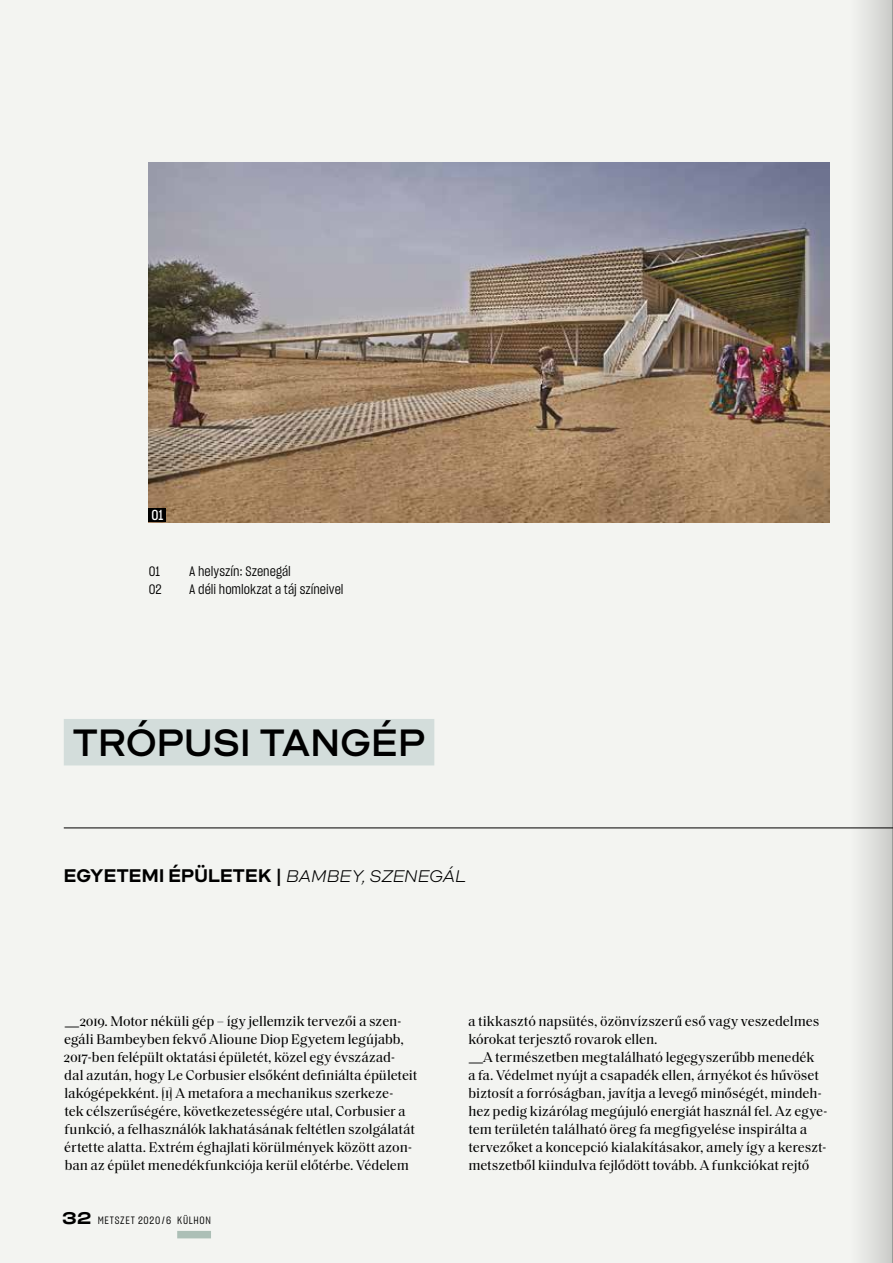
<style>
.page{position:relative;width:893px;height:1263px;background:#f3f4f1}
.page>*{position:absolute;margin:0;border:0;box-sizing:border-box;transform-origin:0 0}
.t1{font:700 39px "Mid Century Sans Sm";color:#000}
.t2{font:700 18.75px "Mid Century Sans";letter-spacing:-.005em;color:#000}
.t3{font:14.25px/18px "Saol Text";letter-spacing:-.005em;color:#000}
.t4{font:14.25px "Sharp Grotesk Medium 15";color:#fff}
.t5{font:13.5px "Sharp Grotesk Book 15";color:#000}
.t6{font:10.5px "Sharp Grotesk Book 15";letter-spacing:.065em;color:#000}
.s1{font-size:17.25px}
.s2{font-weight:300;font-style:italic;font-size:17.25px}
.s3{font-family:"Mid Century Sans"}
.s4{font-family:"Sharp Grotesk Medium 25";font-size:16.5px}
</style>
<div class="page">
<div style="left:64px;top:719px;width:370px;height:46px;background:#d3dddb"></div>
<img style="left:149px;top:162px;width:680px;height:360px">
<hr style="left:64px;top:828px;width:829px;height:1px;background:#000">
<div style="left:149px;top:508px;width:17px;height:14px;background:#000"></div>
<div style="left:177px;top:1231px;width:34px;height:7px;background:#acbfb6"></div>
<div style="left:850px;top:0;width:43px;height:1263px;background:linear-gradient(to right,#f4f5f2,#cacbc8)"></div>
<hr style="left:892px;top:0;width:1px;height:1263px;background:#929292">
<p class="t4" style="left:151px;top:505px;width:13px">01</p>
<p class="t5" style="left:149px;top:562px;width:13px">01</p>
<p class="t5" style="left:189px;top:562px;width:103px">A helyszín: Szenegál</p>
<p class="t5" style="left:149px;top:580px;width:15px">02</p>
<p class="t5" style="left:189px;top:580px;width:156px">A déli homlokzat a táj színeivel</p>
<h1 class="t1" style="left:72px;top:719px;width:355px">TRÓPUSI TANGÉP</h1>
<h2 class="t2" style="left:64px;top:864px;width:404px">EGYETEMI ÉPÜLETEK <span class="s1">|</span> <span class="s2">BAMBEY, SZENEGÁL</span></h2>
<p class="t3" style="left:64px;top:1011px;width:355px"><span class="s3">—</span>2019. Motor néküli gép – így jellemzik tervezői a szen&shy;egáli Bambeyben fekvő Alioune Diop Egyetem legújabb, 2017-ben felépült oktatási épületét, közel egy évszázad&shy;dal azután, hogy Le Corbusier elsőként definiálta épületeit lakógépekként. [1] A metafora a mechanikus szerkeze-<br>tek célszerűségére, következetességére utal, Corbusier a funkció, a felhasználók lakhatásának feltétlen szolgálatát értette alatta. Extrém éghajlati körülmények között azon&shy;ban az épület menedékfunkciója kerül előtérbe. Védelem</p>
<p class="t3" style="left:468px;top:1011px;width:361px">a tikkasztó napsütés, özönvízszerű eső vagy veszedelmes kórokat terjesztő rovarok ellen.<br><span class="s3">—</span>A természetben megtalálható legegyszerűbb menedék<br>a fa. Védelmet nyújt a csapadék ellen, árnyékot és hűvöset biztosít a forróságban, javítja a levegő minőségét, mindeh&shy;hez pedig kizárólag megújuló energiát használ fel. Az egye&shy;tem területén található öreg fa megfigyelése inspirálta a tervezőket a koncepció kialakításakor, amely így a kereszt&shy;metszetből kiindulva fejlődött tovább. A funkciókat rejtő</p>
<p class="t6" style="left:62px;top:1213px;width:150px"><span class="s4">32</span> METSZET 2020/6 KÜLHON</p>
</div>
